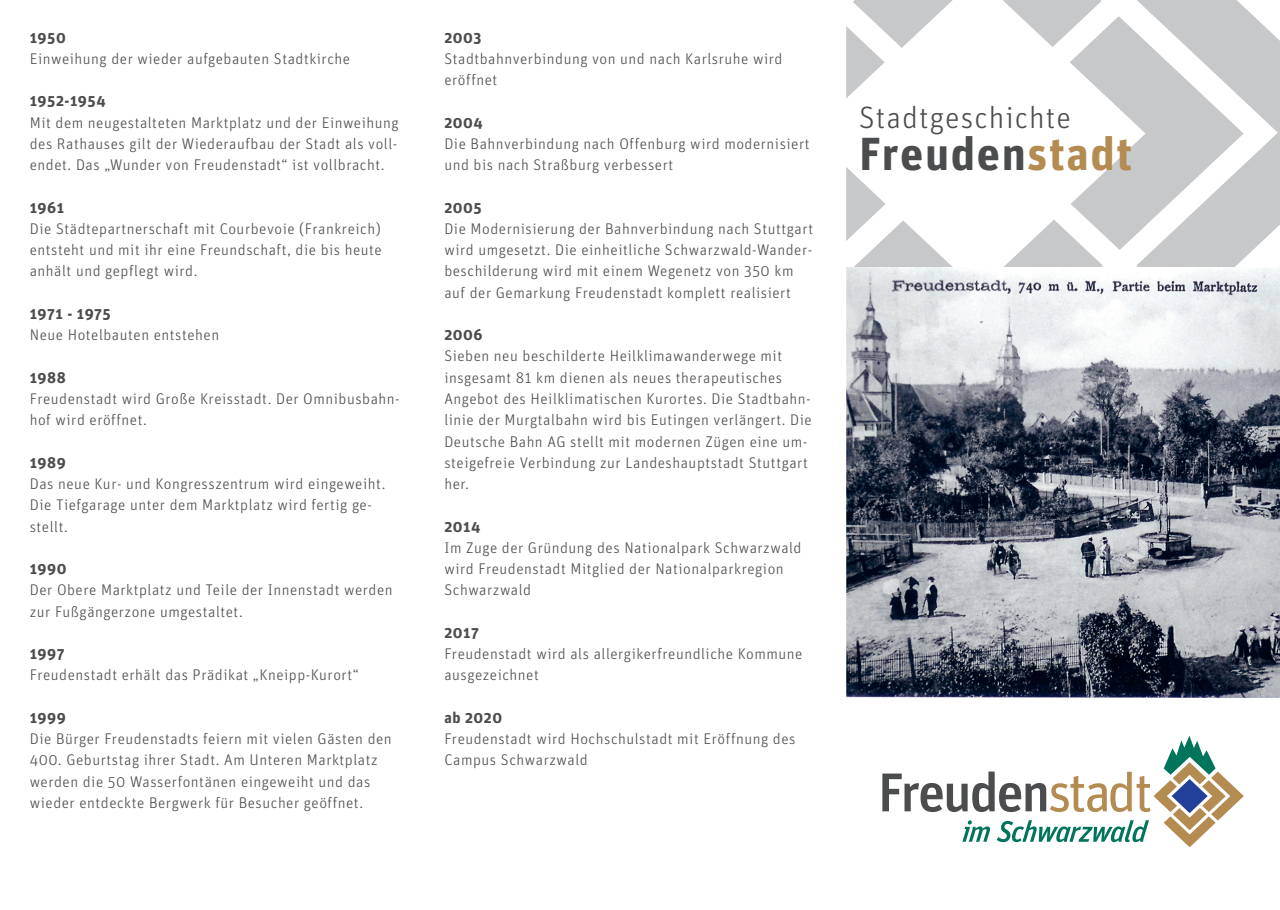
<style>
.page{position:relative;width:1280px;height:910px;background:#fff}
.page>*{position:absolute;margin:0;border:0;box-sizing:border-box;transform-origin:0 0}
.t1{font:700 46.35px "Unit Pro";letter-spacing:.035em;color:#4b4c4d}
.t2{font:300 30.9px "Unit Pro";letter-spacing:.035em;color:#4b4c4d}
.t3{font:300 15.45px/21.3px "Unit Pro";letter-spacing:.035em;color:#4b4c4d}
.t4{font:700 15.45px "Unit Pro";letter-spacing:.035em;color:#4b4c4d}
.s1{color:#b48b51}
</style>
<div class="page">
<svg style="left:846px;top:0;width:434px;height:268px"></svg>
<img style="left:846px;top:268px;width:434px;height:429px">
<svg style="left:882px;top:736px;width:362px;height:111px"></svg>
<p class="t4" style="left:30px;top:26px;width:38px">1950</p>
<p class="t3" style="left:30px;top:47px;width:322px">Einweihung der wieder aufgebauten Stadtkirche</p>
<p class="t4" style="left:30px;top:90px;width:77px">1952-1954</p>
<p class="t3" style="left:30px;top:111px;width:370px;text-align:justify">Mit dem neugestalteten Marktplatz und der Einweihung des Rathauses gilt der Wiederaufbau der Stadt als voll&shy;endet. Das „Wunder von Freudenstadt“ ist vollbracht.</p>
<p class="t4" style="left:30px;top:196px;width:36px">1961</p>
<p class="t3" style="left:30px;top:217px;width:354px;text-align:justify">Die Städtepartnerschaft mit Courbevoie (Frankreich) entsteht und mit ihr eine Freundschaft, die bis heute anhält und gepflegt wird.</p>
<p class="t4" style="left:30px;top:302px;width:83px">1971 - 1975</p>
<p class="t3" style="left:30px;top:324px;width:191px">Neue Hotelbauten entstehen</p>
<p class="t4" style="left:30px;top:366px;width:38px">1988</p>
<p class="t3" style="left:30px;top:388px;width:371px">Freudenstadt wird Große Kreisstadt. Der Omnibusbahn&shy;hof wird eröffnet.</p>
<p class="t4" style="left:30px;top:451px;width:38px">1989</p>
<p class="t3" style="left:30px;top:473px;width:357px">Das neue Kur- und Kongresszentrum wird eingeweiht.<br>Die Tiefgarage unter dem Marktplatz wird fertig ge&shy;stellt.</p>
<p class="t4" style="left:30px;top:557px;width:38px">1990</p>
<p class="t3" style="left:30px;top:579px;width:364px">Der Obere Marktplatz und Teile der Innenstadt werden zur Fußgängerzone umgestaltet.</p>
<p class="t4" style="left:30px;top:642px;width:36px">1997</p>
<p class="t3" style="left:30px;top:664px;width:331px">Freudenstadt erhält das Prädikat „Kneipp-Kurort“</p>
<p class="t4" style="left:30px;top:706px;width:38px">1999</p>
<p class="t3" style="left:30px;top:728px;width:363px">Die Bürger Freudenstadts feiern mit vielen Gästen den 400. Geburtstag ihrer Stadt. Am Unteren Marktplatz werden die 50 Wasserfontänen eingeweiht und das wieder entdeckte Bergwerk für Besucher geöffnet.</p>
<p class="t4" style="left:444px;top:26px;width:38px">2003</p>
<p class="t3" style="left:444px;top:47px;width:340px">Stadtbahnverbindung von und nach Karlsruhe wird eröffnet</p>
<p class="t4" style="left:444px;top:111px;width:40px">2004</p>
<p class="t3" style="left:444px;top:132px;width:367px">Die Bahnverbindung nach Offenburg wird modernisiert und bis nach Straßburg verbessert</p>
<p class="t4" style="left:444px;top:196px;width:39px">2005</p>
<p class="t3" style="left:444px;top:217px;width:370px">Die Modernisierung der Bahnverbindung nach Stuttgart wird umgesetzt. Die einheitliche Schwarzwald-Wander&shy;beschilderung wird mit einem Wegenetz von 350 km auf der Gemarkung Freudenstadt komplett realisiert</p>
<p class="t4" style="left:444px;top:323px;width:40px">2006</p>
<p class="t3" style="left:444px;top:345px;width:369px">Sieben neu beschilderte Heilklimawanderwege mit insgesamt 81 km dienen als neues therapeutisches Angebot des Heilklimatischen Kurortes. Die Stadtbahn&shy;linie der Murgtalbahn wird bis Eutingen verlängert. Die Deutsche Bahn AG stellt mit modernen Zügen eine um&shy;steigefreie Verbindung zur Landeshauptstadt Stuttgart her.</p>
<p class="t4" style="left:444px;top:515px;width:38px">2014</p>
<p class="t3" style="left:444px;top:536px;width:359px">Im Zuge der Gründung des Nationalpark Schwarzwald wird Freudenstadt Mitglied der Nationalparkregion<br>Schwarzwald</p>
<p class="t4" style="left:444px;top:621px;width:36px">2017</p>
<p class="t3" style="left:444px;top:643px;width:359px">Freudenstadt wird als allergikerfreundliche Kommune ausgezeichnet</p>
<p class="t4" style="left:444px;top:706px;width:59px">ab 2020</p>
<p class="t3" style="left:444px;top:728px;width:353px">Freudenstadt wird Hochschulstadt mit Eröffnung des<br>Campus Schwarzwald</p>
<h2 class="t2" style="left:859px;top:97px;width:214px">Stadtgeschichte</h2>
<h1 class="t1" style="left:859px;top:120px;width:275px">Freuden<span class="s1">stadt</span></h1>
</div>
